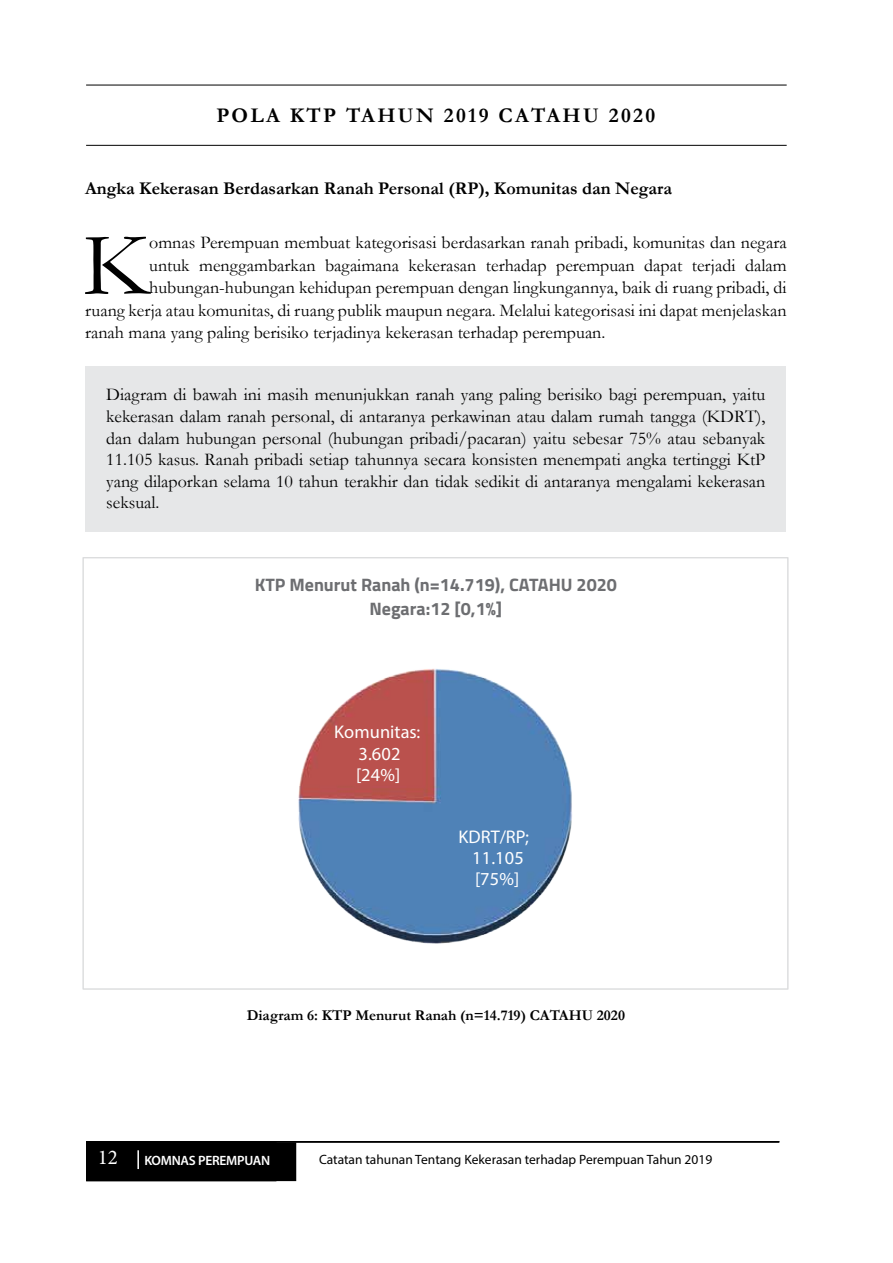
<style>
.page{position:relative;width:893px;height:1263px;background:#fff}
.page>*{position:absolute;margin:0;border:0;box-sizing:border-box;transform-origin:0 0}
.t1{font:90.15px "Garamond";color:#000}
.t2{font:700 21px "Garamond";letter-spacing:.11em;color:#000}
.t3{font:21px "Minion Pro";color:#fff}
.t4{font:700 18.45px "Cambria";color:#fff}
.t5{font:700 18.3px/21.3px "Cambria";letter-spacing:.005em;color:#fff;text-align:center}
.t6{font:18px/21.6px "Garamond";color:#000;text-align:justify}
.t7{font:700 18px "Garamond";color:#000}
.t8{font:700 18px/24px "Titillium Web";color:#6d6e71;text-align:center}
.t9{font:700 15px "Garamond";color:#000}
.t10{font:13.5px "Myriad Pro";color:#000}
.t11{font:600 13.5px "Myriad Pro";letter-spacing:-.02em;color:#fff}
</style>
<div class="page">
<hr style="left:86px;top:1141px;width:693px;height:1px;background:#000">
<div style="left:87px;top:1143px;width:208px;height:37px;background:#000"></div>
<div style="left:86px;top:1142px;width:210px;height:39px;border:2px solid #000"></div>
<div style="left:86px;top:366px;width:700px;height:165px;background:#e6e7e8"></div>
<hr style="left:86px;top:85px;width:701px;height:1px;background:#000">
<hr style="left:86px;top:145px;width:701px;height:1px;background:#000">
<img style="left:298px;top:668px;width:274px;height:276px">
<svg style="left:137px;top:1150px;width:2px;height:19px"></svg>
<p class="t2" style="left:216px;top:101px;width:33px">Pola</p>
<p class="t2" style="left:290px;top:101px;width:75px">Kt P tahun</p>
<p class="t2" style="left:444px;top:101px;width:213px">2019 CATAHU 2020</p>
<p class="t7" style="left:85px;top:176px;width:588px">Angka Kekerasan Berdasarkan Ranah Personal (RP), Komunitas dan Negara</p>
<h1 class="t1" style="left:82px;top:204px;width:68px">K</h1>
<p class="t6" style="left:149px;top:231px;width:639px">omnas Perempuan membuat kategorisasi berdasarkan ranah pribadi, komunitas dan negara</p>
<p class="t6" style="left:149px;top:254px;width:639px">untuk menggambarkan bagaimana kekerasan terhadap perempuan dapat terjadi dalam</p>
<p class="t6" style="left:149px;top:276px;width:639px">hubungan-hubungan kehidupan perempuan dengan lingkungannya, baik di ruang pribadi, di</p>
<p class="t6" style="left:85px;top:299px;width:703px">ruang kerja atau komunitas, di ruang publik maupun negara. Melalui kategorisasi ini dapat menjelaskan</p>
<p class="t6" style="left:85px;top:321px;width:522px">ranah mana yang paling berisiko terjadinya kekerasan terhadap perempuan.</p>
<p class="t6" style="left:106px;top:383px;width:661px">Diagram di bawah ini masih menunjukkan ranah yang paling berisiko bagi perempuan, yaitu kekerasan dalam ranah personal, di antaranya perkawinan atau dalam rumah tangga (KDRT), dan dalam hubungan personal (hubungan pribadi/pacaran) yaitu sebesar 75% atau sebanyak 11.105 kasus. Ranah pribadi setiap tahunnya secara konsisten menempati angka tertinggi KtP yang dilaporkan selama 10 tahun terakhir dan tidak sedikit di antaranya mengalami kekerasan seksual.</p>
<p class="t8" style="left:255px;top:572px;width:364px">KTP Menurut Ranah (n=14.719), CATAHU 2020<br>Negara:12 [0,1%]</p>
<p class="t5" style="left:334px;top:721px;width:87px">Komunitas:</p>
<p class="t4" style="left:358px;top:742px;width:44px">3.602</p>
<p class="t5" style="left:356px;top:764px;width:46px">[24%]</p>
<p class="t5" style="left:459px;top:826px;width:72px">KDRT/RP;<br>11.105 [75%]</p>
<p class="t9" style="left:247px;top:1005px;width:380px">Diagram 6: KTP Menurut Ranah (n=14.719) CATAHU 2020</p>
<p class="t3" style="left:98px;top:1143px;width:22px">12</p>
<p class="t11" style="left:144px;top:1152px;width:127px">KOMNAS PEREMPUAN</p>
<p class="t10" style="left:319px;top:1151px;width:395px">Catatan tahunan tentang kekerasan terhadap perempuan tahun 2019</p>
</div>
